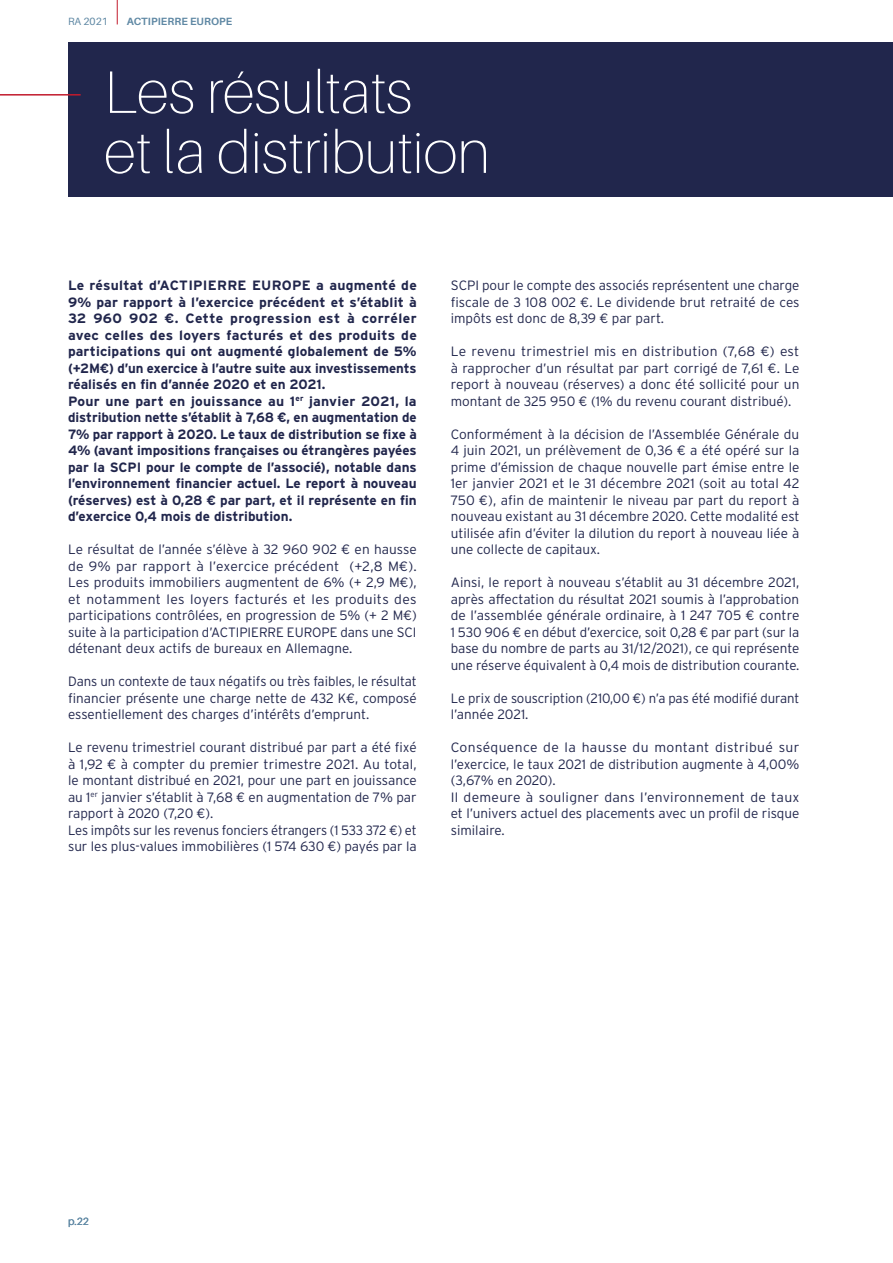
<style>
.page{position:relative;width:893px;height:1263px;background:#fff}
.page>*{position:absolute;margin:0;border:0;box-sizing:border-box;transform-origin:0 0}
.t1{font:100 60px/60px "Aileron";color:#fff}
.t2{font:300 13.5px/16.5px "Interstate";color:#21264c;text-align:justify}
.t3{font:700 13.5px/16.5px "Interstate";color:#21264c}
.t4{font:700 10.5px "Aileron";letter-spacing:.01em;color:#5f88a4}
.t5{font:10.5px "Aileron";color:#5f88a4}
</style>
<div class="page">
<svg style="left:117px;top:0;width:1px;height:24px"></svg>
<div style="left:68px;top:43px;width:825px;height:154px;background:#21264c"></div>
<hr style="left:0;top:94px;width:81px;height:2px;background:#c21b2d">
<p class="t5" style="left:68px;top:16px;width:41px">RA 2021</p>
<p class="t4" style="left:127px;top:16px;width:107px">ACTIPIERRE EUROPE</p>
<h1 class="t1" style="left:104px;top:63px;width:387px">Les résultats<br>et la distribution</h1>
<p class="t3" style="left:68px;top:276px;width:350px">Le résultat d’ACTIPIERRE EUROPE a augmenté de 9% par rapport à l’exercice précédent et s’établit à 32 960 902 €. Cette progression est à corréler avec celles des loyers facturés et des produits de participations qui ont augmenté globalement de 5% (+2M€) d’un exercice à l’autre suite aux investissements réalisés en fin d’année 2020 et en 2021.<br>Pour une part en jouissance au 1<sup>er</sup> janvier 2021, la distribution nette s’établit à 7,68 €, en augmentation de 7% par rapport à 2020. Le taux de distribution se fixe à 4% (avant impositions françaises ou étrangères payées par la SCPI pour le compte de l’associé), notable dans l’environnement financier actuel. Le report à nouveau (réserves) est à 0,28 € par part, et il représente en fin d’exercice 0,4 mois de distribution.</p>
<p class="t2" style="left:68px;top:540px;width:350px">Le résultat de l’année s’élève à 32 960 902 € en hausse de 9% par rapport à l’exercice précédent (+2,8 M€).<br>Les produits immobiliers augmentent de 6% (+ 2,9 M€), et notamment les loyers facturés et les produits des participations contrôlées, en progression de 5% (+ 2 M€) suite à la participation d’ACTIPIERRE EUROPE dans une SCI détenant deux actifs de bureaux en Allemagne.</p>
<p class="t2" style="left:68px;top:672px;width:350px">Dans un contexte de taux négatifs ou très faibles, le résultat financier présente une charge nette de 432 K€, composé essentiellement des charges d’intérêts d’emprunt.</p>
<p class="t2" style="left:68px;top:738px;width:350px;text-align:left">Le revenu trimestriel courant distribué par part a été fixé à 1,92 € à compter du premier trimestre 2021. Au total, le montant distribué en 2021, pour une part en jouissance au 1<sup>er</sup> janvier s’établit à 7,68 € en augmentation de 7% par rapport à 2020 (7,20 €).<br>Les impôts sur les revenus fonciers étrangers (1 533 372 €) et sur les plus-values immobilières (1 574 630 €) payés par la</p>
<p class="t2" style="left:451px;top:276px;width:350px">SCPI pour le compte des associés représentent une charge fiscale de 3 108 002 €. Le dividende brut retraité de ces impôts est donc de 8,39 € par part.</p>
<p class="t2" style="left:451px;top:342px;width:350px">Le revenu trimestriel mis en distribution (7,68 €) est à rapprocher d’un résultat par part corrigé de 7,61 €. Le report à nouveau (réserves) a donc été sollicité pour un montant de 325 950 € (1% du revenu courant distribué).</p>
<p class="t2" style="left:451px;top:425px;width:350px">Conformément à la décision de l’Assemblée Générale du 4 juin 2021, un prélèvement de 0,36 € a été opéré sur la prime d’émission de chaque nouvelle part émise entre le 1er janvier 2021 et le 31 décembre 2021 (soit au total 42<br>750 €), afin de maintenir le niveau par part du report à nouveau existant au 31 décembre 2020. Cette modalité est utilisée afin d’éviter la dilution du report à nouveau liée à une collecte de capitaux.</p>
<p class="t2" style="left:451px;top:573px;width:350px">Ainsi, le report à nouveau s’établit au 31 décembre 2021, après affectation du résultat 2021 soumis à l’approbation de l’assemblée générale ordinaire, à 1 247 705 € contre 1 530 906 € en début d’exercice, soit 0,28 € par part (sur la base du nombre de parts au 31/12/2021), ce qui représente une réserve équivalent à 0,4 mois de distribution courante.</p>
<p class="t2" style="left:451px;top:689px;width:350px">Le prix de souscription (210,00 €) n’a pas été modifié durant l’année 2021.</p>
<p class="t2" style="left:451px;top:738px;width:350px;text-align:left">Conséquence de la hausse du montant distribué sur l’exercice, le taux 2021 de distribution augmente à 4,00% (3,67% en 2020).<br>Il demeure à souligner dans l’environnement de taux et l’univers actuel des placements avec un profil de risque similaire.</p>
<p class="t5" style="left:68px;top:1215px;width:22px">p.22</p>
</div>
